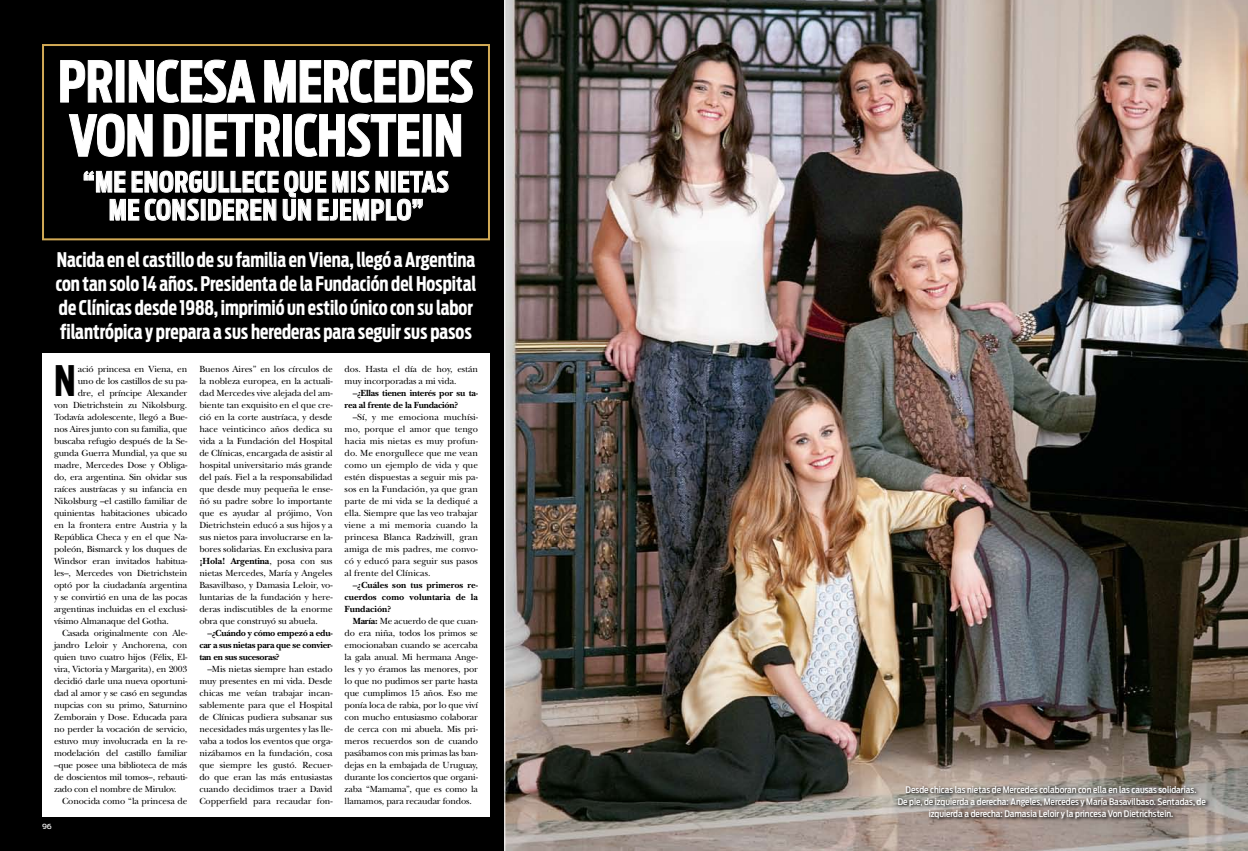
<style>
.page{position:relative;width:1248px;height:851px;background:#fff}
.page>*{position:absolute;margin:0;border:0;box-sizing:border-box;transform-origin:0 0}
.t1{font:700 56px/54px "Antenna Narrow";color:#fff}
.t2{font:700 41.7px "Antenna Narrow";color:#000}
.t3{font:700 28px/28px "Antenna Narrow";letter-spacing:.025em;color:#fff;text-align:center}
.t4{font:700 20px/24px "Antenna Narrow";color:#fff}
.t5{font:9.3px/12px "New Baskerville ITC Std";letter-spacing:-.02em;color:#000;text-align:justify}
.t6{font:700 9.3px/12px "New Baskerville ITC Std";letter-spacing:-.025em;color:#000;text-align:justify}
.t7{font:500 9px/12px "Antenna Cond";color:#fff;text-align:center}
.t8{font:500 7px "Antenna";color:#fff}
.s1{font-weight:700}
</style>
<div class="page">
<div style="left:0;top:0;width:624px;height:850px;background:#000"></div>
<img style="left:504px;top:0;width:743px;height:850px">
<svg style="left:60px;top:60px;width:52px;height:43px"></svg>
<svg style="left:129px;top:60px;width:126px;height:43px"></svg>
<svg style="left:264px;top:60px;width:209px;height:43px"></svg>
<svg style="left:69px;top:114px;width:84px;height:43px"></svg>
<svg style="left:164px;top:114px;width:25px;height:43px"></svg>
<svg style="left:205px;top:114px;width:75px;height:43px"></svg>
<div style="left:283px;top:114px;width:8px;height:42px;border:1px solid #fff"></div>
<svg style="left:295px;top:114px;width:124px;height:43px"></svg>
<div style="left:423px;top:114px;width:8px;height:42px;border:1px solid #fff"></div>
<svg style="left:436px;top:114px;width:25px;height:43px"></svg>
<svg style="left:84px;top:171px;width:364px;height:50px"></svg>
<div style="left:42px;top:44px;width:448px;height:196px;border:2px solid #d2aa56"></div>
<svg style="left:895px;top:783px;width:333px;height:65px;background:#938982"></svg>
<div style="left:42px;top:353px;width:448px;height:463px;background:#fff"></div>
<h1 class="t1" style="left:58px;top:55px;width:417px">PRINCESA MERCEDES<br>VON DIETRICHSTEIN</h1>
<h3 class="t3" style="left:83px;top:168px;width:367px">“ME ENORGULLECE QUE MIS NIETAS<br>ME CONSIDEREN UN EJEMPLO”</h3>
<p class="t4" style="left:56px;top:247px;width:422px">Nacida en el castillo de su familia en Viena, llegó a Argentina con tan solo 14 años. Presidenta de la Fundación del Hospital de Clínicas desde 1988, imprimió un estilo único con su labor filantrópica y prepara a sus herederas para seguir sus pasos</p>
<h2 class="t2" style="left:54px;top:357px;width:23px">N</h2>
<p class="t5" style="left:78px;top:363px;width:111px">ació princesa en Viena, en</p>
<p class="t5" style="left:78px;top:375px;width:111px">uno de los castillos de su pa-</p>
<p class="t5" style="left:78px;top:387px;width:111px">dre, el príncipe Alexander</p>
<p class="t5" style="left:54px;top:399px;width:135px">von Dietrichstein zu Nikolsburg.</p>
<p class="t5" style="left:54px;top:411px;width:135px">Todavía adolescente, llegó a Bue-</p>
<p class="t5" style="left:54px;top:423px;width:135px">nos Aires junto con su familia, que</p>
<p class="t5" style="left:54px;top:435px;width:135px">buscaba refugio después de la Se-</p>
<p class="t5" style="left:54px;top:447px;width:135px">gunda Guerra Mundial, ya que su</p>
<p class="t5" style="left:54px;top:459px;width:135px">madre, Mercedes Dose y Obliga-</p>
<p class="t5" style="left:54px;top:471px;width:135px">do, era argentina. Sin olvidar sus</p>
<p class="t5" style="left:54px;top:483px;width:135px">raíces austríacas y su infancia en</p>
<p class="t5" style="left:54px;top:495px;width:135px">Nikolsburg –el castillo familiar de</p>
<p class="t5" style="left:54px;top:507px;width:135px">quinientas habitaciones ubicado</p>
<p class="t5" style="left:54px;top:519px;width:135px">en la frontera entre Austria y la</p>
<p class="t5" style="left:54px;top:531px;width:135px">República Checa y en el que Na-</p>
<p class="t5" style="left:54px;top:543px;width:135px">poleón, Bismarck y los duques de</p>
<p class="t5" style="left:54px;top:555px;width:135px">Windsor eran invitados habitua-</p>
<p class="t5" style="left:54px;top:567px;width:135px">les–, Mercedes von Dietrichstein</p>
<p class="t5" style="left:54px;top:579px;width:135px">optó por la ciudadanía argentina</p>
<p class="t5" style="left:54px;top:591px;width:135px">y se convirtió en una de las pocas</p>
<p class="t5" style="left:54px;top:603px;width:135px">argentinas incluidas en el exclusi-</p>
<p class="t5" style="left:54px;top:615px;width:116px">vísimo Almanaque del Gotha.</p>
<p class="t5" style="left:62px;top:627px;width:127px">Casada originalmente con Ale-</p>
<p class="t5" style="left:54px;top:639px;width:135px">jandro Leloir y Anchorena, con</p>
<p class="t5" style="left:54px;top:651px;width:135px">quien tuvo cuatro hijos (Félix, El-</p>
<p class="t5" style="left:54px;top:663px;width:135px">vira, Victoria y Margarita), en 2003</p>
<p class="t5" style="left:54px;top:675px;width:135px">decidió darle una nueva oportuni-</p>
<p class="t5" style="left:54px;top:687px;width:135px">dad al amor y se casó en segundas</p>
<p class="t5" style="left:54px;top:699px;width:135px">nupcias con su primo, Saturnino</p>
<p class="t5" style="left:54px;top:711px;width:135px">Zemborain y Dose. Educada para</p>
<p class="t5" style="left:54px;top:723px;width:135px">no perder la vocación de servicio,</p>
<p class="t5" style="left:54px;top:735px;width:135px">estuvo muy involucrada en la re-</p>
<p class="t5" style="left:54px;top:747px;width:135px">modelación del castillo familiar</p>
<p class="t5" style="left:54px;top:759px;width:135px">–que posee una biblioteca de más</p>
<p class="t5" style="left:54px;top:771px;width:135px">de doscientos mil tomos–, rebauti-</p>
<p class="t5" style="left:54px;top:783px;width:124px">zado con el nombre de Mirulov.</p>
<p class="t5" style="left:62px;top:795px;width:127px">Conocida como “la princesa de</p>
<p class="t8" style="left:42px;top:821px;width:11px">96</p>
<p class="t5" style="left:199px;top:363px;width:135px">Buenos Aires” en los círculos de la nobleza europea, en la actuali&shy;dad Mercedes vive alejada del am&shy;biente tan exquisito en el que cre&shy;ció en la corte austríaca, y desde hace veinticinco años dedica su vida a la Fundación del Hospital de Clínicas, encargada de asistir al hospital universitario más grande del país. Fiel a la responsabilidad que desde muy pequeña le ense&shy;ñó su padre sobre lo importante que es ayudar al prójimo, Von Dietrichstein educó a sus hijos y a sus nietos para involucrarse en la&shy;bores solidarias. En exclusiva para <span class="s1">¡Hola! Argentina</span>, posa con sus nietas Mercedes, María y Angeles Basavilbaso, y Damasia Leloir, vo&shy;luntarias de la fundación y here&shy;deras indiscutibles de la enorme obra que construyó su abuela.</p>
<p class="t6" style="left:199px;top:627px;width:135px;text-indent:8px">–¿Cuándo y cómo empezó a edu&shy;car a sus nietas para que se convier&shy;tan en sus sucesoras?</p>
<p class="t5" style="left:199px;top:663px;width:135px;text-indent:8px">–Mis nietas siempre han estado muy presentes en mi vida. Desde chicas me veían trabajar incan&shy;sablemente para que el Hospital de Clínicas pudiera subsanar sus necesidades más urgentes y las lle&shy;vaba a todos los eventos que orga&shy;nizábamos en la fundación, cosa que siempre les gustó. Recuer&shy;do que eran las más entusiastas cuando decidimos traer a David Copperfield para recaudar fon-</p>
<p class="t5" style="left:344px;top:363px;width:135px">dos. Hasta el día de hoy, están muy incorporadas a mi vida.</p>
<p class="t6" style="left:344px;top:387px;width:135px;text-indent:8px">–¿Ellas tienen interés por su ta&shy;rea al frente de la Fundación?</p>
<p class="t5" style="left:344px;top:411px;width:135px;text-indent:8px">–Sí, y me emociona muchísi&shy;mo, porque el amor que tengo hacia mis nietas es muy profun&shy;do. Me enorgullece que me vean como un ejemplo de vida y que estén dispuestas a seguir mis pa&shy;sos en la Fundación, ya que gran parte de mi vida se la dediqué a ella. Siempre que las veo trabajar viene a mi memoria cuando la princesa Blanca Radziwill, gran amiga de mis padres, me convo&shy;có y educó para seguir sus pasos al frente del Clínicas.</p>
<p class="t6" style="left:344px;top:579px;width:135px;text-indent:8px">–¿Cuáles son tus primeros re&shy;cuerdos como voluntaria de la Fundación?</p>
<p class="t5" style="left:344px;top:615px;width:135px;text-indent:8px"><span class="s1">María:</span> Me acuerdo de que cuan&shy;do era niña, todos los primos se emocionaban cuando se acercaba la gala anual. Mi hermana Ange&shy;les y yo éramos las menores, por lo que no pudimos ser parte hasta que cumplimos 15 años. Eso me ponía loca de rabia, por lo que viví con mucho entusiasmo colaborar de cerca con mi abuela. Mis pri&shy;meros recuerdos son de cuando pasábamos con mis primas las ban&shy;dejas en la embajada de Uruguay, durante los conciertos que organi&shy;zaba “Mamama”, que es como la llamamos, para recaudar fondos.</p>
<p class="t7" style="left:897px;top:783px;width:310px">Desde chicas las nietas de Mercedes colaboran con ella en las causas solidarias.<br>De pie, de izquierda a derecha: Angeles, Mercedes y María Basavilbaso. Sentadas, de izquierda a derecha: Damasia Leloir y la princesa Von Dietrichstein.</p>
</div>
